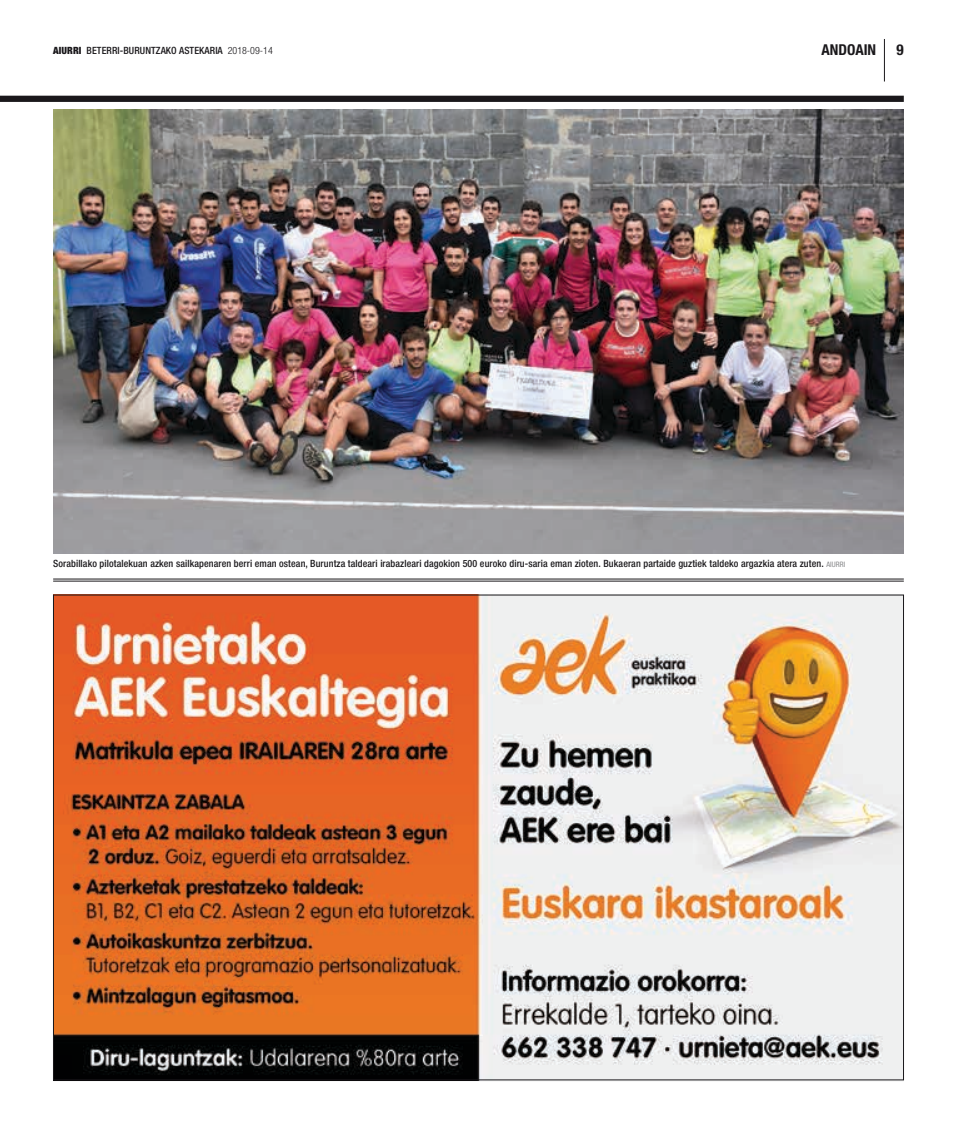
<style>
.page{position:relative;width:957px;height:1134px;background:#fff}
.page>*{position:absolute;margin:0;border:0;box-sizing:border-box;transform-origin:0 0}
.Orriburua-Orrialde-z{font:700 condensed 15px "Helvetica Neue";color:#1a181b}
.ArgazkiOina{font:500 condensed 10px "Helvetica Neue";letter-spacing:.01em;color:#1a181b}
.Orriburua-Data{font:500 condensed 10px "Helvetica Neue";letter-spacing:.01em;color:#1a181b}
.s1{font-weight:900}
.s2{font-weight:300}
.s3{font-weight:400;font-size:7.5px;color:#87888a}
</style>
<div class="page">
<hr style="left:53px;top:1080px;width:851px;height:1px;background:#1a181b">
<hr style="left:884px;top:39px;width:1px;height:42px;background:#1a181b">
<img style="left:53px;top:110px;width:851px;height:444px">
<img style="left:55px;top:597px;width:847px;height:481px">
<hr style="left:53px;top:579px;width:851px;height:1px;background:#1a181b">
<hr style="left:53px;top:581px;width:851px;height:1px;background:#1a181b">
<div style="left:0;top:96px;width:904px;height:6px;background:#1a181b"></div>
<p class="Orriburua-Data" style="left:53px;top:45px;width:221px"><span class="s1">AIURRI</span> BETERRI-BURUNTZAKO ASTEKARIA <span class="s2">2018-09-14</span></p>
<p class="Orriburua-Orrialde-z" style="left:821px;top:41px;width:56px">ANDOAIN</p>
<p class="Orriburua-Orrialde-z" style="left:896px;top:41px;width:9px">9</p>
<p class="ArgazkiOina" style="left:53px;top:558px;width:793px">Sorabillako pilotalekuan azken sailkapenaren berri eman ostean, Buruntza taldeari irabazleari dagokion 500 euroko diru-saria eman zioten. Bukaeran partaide guztiek taldeko argazkia atera zuten. <span class="s3">AIURRI</span></p>
</div>
